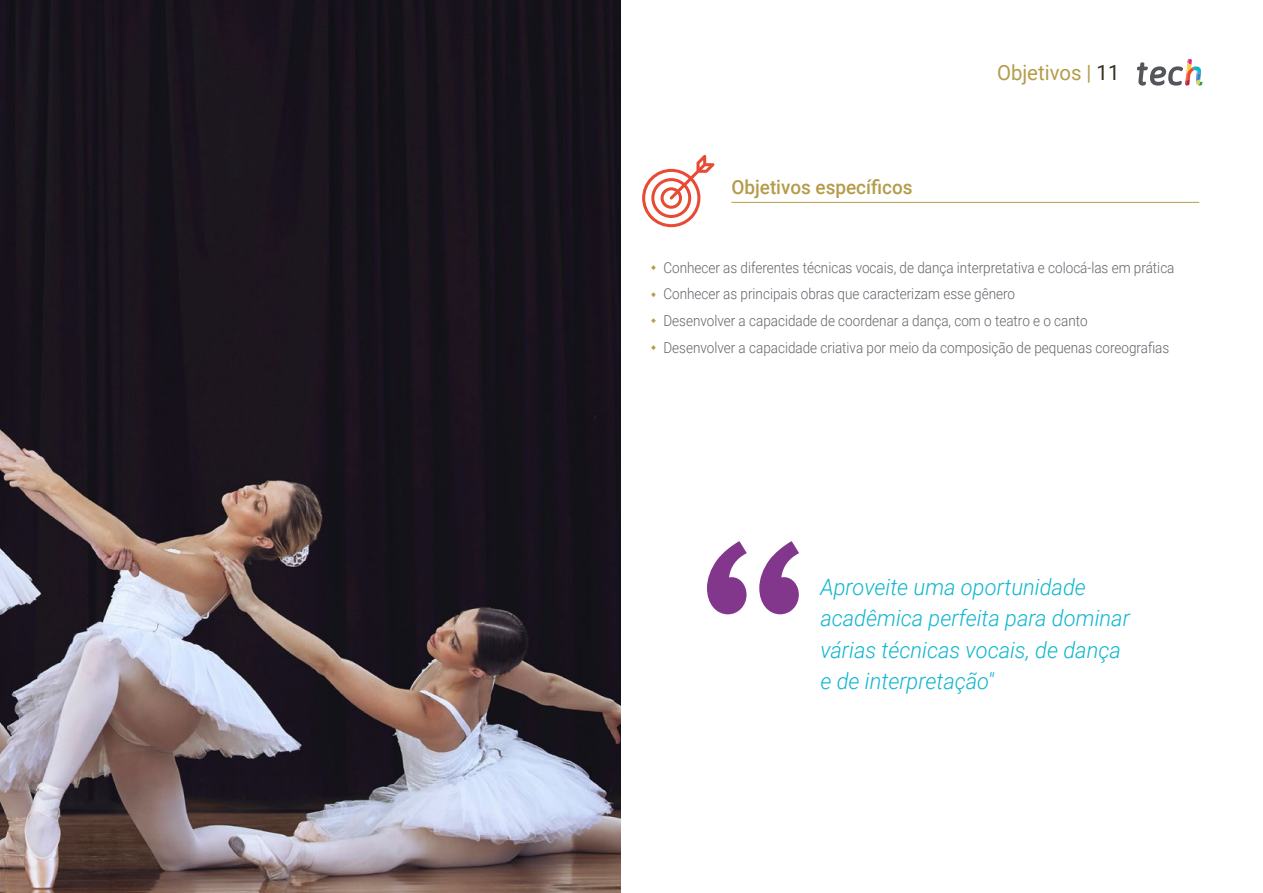
<style>
.page{position:relative;width:1263px;height:893px;background:#fff}
.page>*{position:absolute;margin:0;border:0;box-sizing:border-box;transform-origin:0 0}
.t1{font:italic 300 22.5px/31.5px "Roboto";color:#0fb6cf}
.t2{font:21px "Roboto";color:#b49c4b}
.t3{font:500 19.5px "Roboto";color:#b49c4b}
.t4{font:300 15px/26.7px "Roboto";color:#61646a;scale:.9 1}
.s1{color:#312e20}
</style>
<div class="page">
<svg style="left:707px;top:541px;width:92px;height:73px"></svg>
<hr style="left:731px;top:202px;width:468px;height:1px;background:#b49c4b">
<svg style="left:642px;top:155px;width:72px;height:72px"></svg>
<img style="left:0;top:0;width:621px;height:893px">
<svg style="left:1137px;top:59px;width:65px;height:27px"></svg>
<h3 class="t3" style="left:731px;top:173px;width:183px">Objetivos específicos</h3>
<h2 class="t2" style="left:997px;top:57px;width:124px">Objetivos | <span class="s1">11</span></h2>
<p class="t4" style="left:663px;top:253px;width:569px">Conhecer as diferentes técnicas vocais, de dança interpretativa e colocá-las em prática Conhecer as principais obras que caracterizam esse gênero<br>Desenvolver a capacidade de coordenar a dança, com o teatro e o canto<br>Desenvolver a capacidade criativa por meio da composição de pequenas coreografias</p>
<h1 class="t1" style="left:820px;top:570px;width:311px">Aproveite uma oportunidade acadêmica perfeita para dominar várias técnicas vocais, de dança e de interpretação"</h1>
</div>
